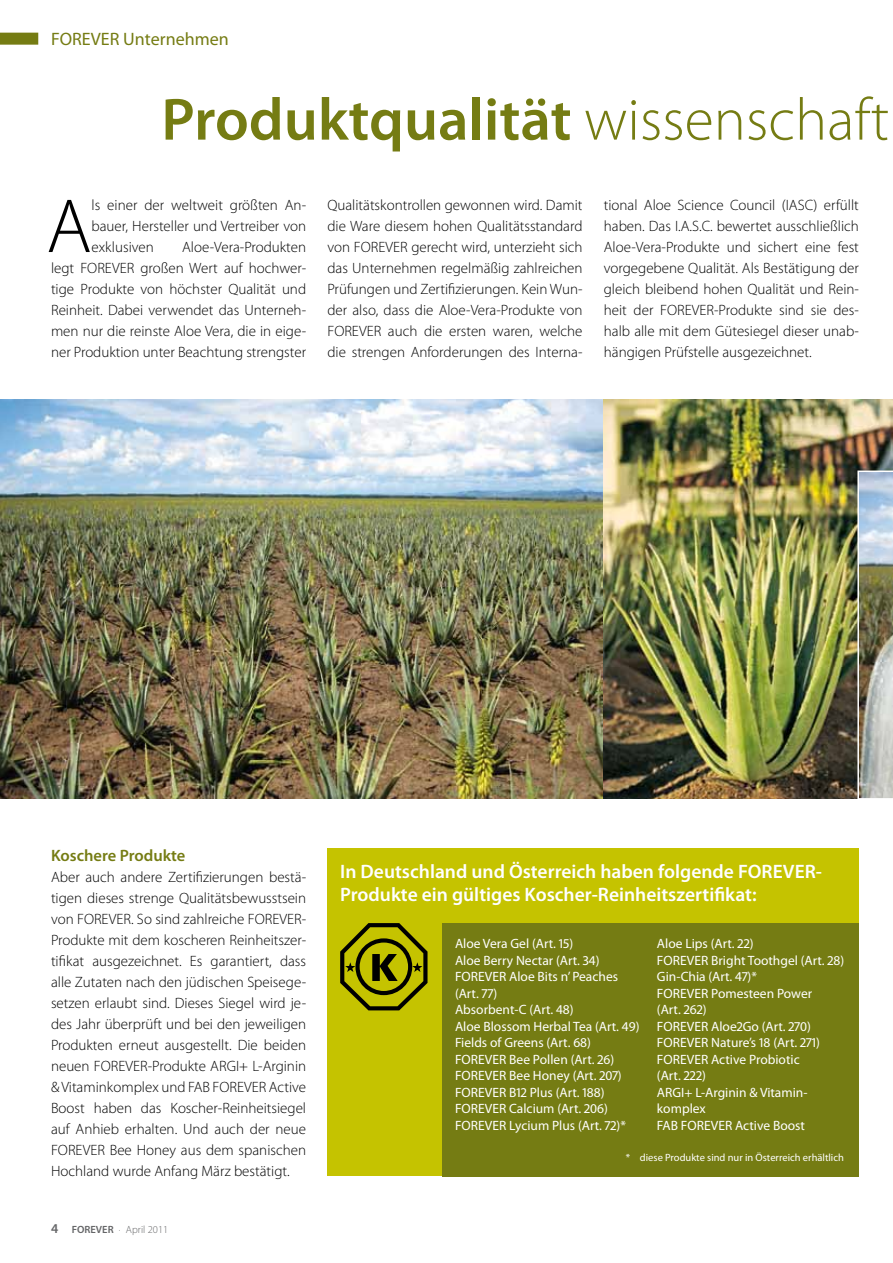
<style>
.page{position:relative;width:893px;height:1263px;background:#fff}
.page>*{position:absolute;margin:0;border:0;box-sizing:border-box;transform-origin:0 0}
.t1{font:300 77.25px "Myriad Pro";color:#000}
.t2{font:600 60px "Myriad Pro";color:#757c13}
.t3{font:600 19.5px/22.5px "Myriad Pro";color:#fff}
.t4{font:18px "Myriad Pro";color:#757c13}
.t5{font:600 16.5px "Myriad Pro";color:#757c13}
.t6{font:300 15px/21px "Myriad Pro";color:#000;text-align:justify}
.t7{font:13.5px/16.5px "Myriad Pro";color:#fff}
.t8{font:10.5px "Myriad Pro";color:#fff}
.t9{font:300 10.5px "Myriad Pro";color:#646567}
.s1{font-weight:300}
.s2{font-weight:600;font-size:13.5px}
.s3{font-weight:600}
.s4{font-stretch:condensed}
</style>
<div class="page">
<div style="left:327px;top:849px;width:532px;height:327px;background:#c5c300"></div>
<div style="left:442px;top:923px;width:417px;height:253px;background:#757c13"></div>
<svg style="left:340px;top:923px;width:87px;height:87px"></svg>
<img style="left:0;top:399px;width:602px;height:399px">
<img style="left:604px;top:399px;width:289px;height:399px">
<img style="left:857px;top:470px;width:36px;height:329px">
<p class="t4" style="left:51px;top:28px;width:179px">FOREVER Unternehmen</p>
<h2 class="t2" style="left:161px;top:81px;width:729px">Produktqualität <span class="s1">wissenschaft</span></h2>
<h1 class="t1" style="left:46px;top:180px;width:47px">A</h1>
<p class="t6" style="left:92px;top:194px;width:216px">ls einer der weltweit größten An&shy;bauer, Hersteller und Vertreiber von exklusiven</p>
<p class="t6" style="left:51px;top:236px;width:257px;text-indent:131px">Aloe-Vera-Produkten legt FOREVER großen Wert auf hochwer&shy;tige Produkte von höchster Qualität und Reinheit. Dabei verwendet das Unterneh&shy;men nur die reinste Aloe Vera, die in eige&shy;ner Produktion unter Beachtung strengster</p>
<p class="t6" style="left:327px;top:194px;width:257px">Qualitätskontrollen gewonnen wird. Damit die Ware diesem hohen Qualitätsstandard von FOREVER gerecht wird, unterzieht sich das Unternehmen regelmäßig zahlreichen Prüfungen und Zertifizierungen. Kein Wun&shy;der also, dass die Aloe-Vera-Produkte von FOREVER auch die ersten waren, welche die strengen Anforderungen des Interna-</p>
<p class="t6" style="left:604px;top:194px;width:257px">tional Aloe Science Council (IASC) erfüllt haben. Das I.A.S.C. bewertet ausschließlich Aloe-Vera-Produkte und sichert eine fest vorgegebene Qualität. Als Bestätigung der gleich bleibend hohen Qualität und Rein&shy;heit der FOREVER-Produkte sind sie des&shy;halb alle mit dem Gütesiegel dieser unab&shy;hängigen Prüfstelle ausgezeichnet.</p>
<p class="t5" style="left:51px;top:845px;width:136px">Koschere Produkte</p>
<p class="t6" style="left:51px;top:866px;width:257px">Aber auch andere Zertifizierungen bestä&shy;tigen dieses strenge Qualitätsbewusstsein von FOREVER. So sind zahlreiche FOREVER-Produkte mit dem koscheren Reinheitszer&shy;tifikat ausgezeichnet. Es garantiert, dass alle Zutaten nach den jüdischen Speisege&shy;setzen erlaubt sind. Dieses Siegel wird je&shy;des Jahr überprüft und bei den jeweiligen Produkten erneut ausgestellt. Die beiden neuen FOREVER-Produkte ARGI+ L-Arginin &amp; Vitaminkomplex und FAB FOREVER Active Boost haben das Koscher-Reinheitsiegel auf Anhieb erhalten. Und auch der neue FOREVER Bee Honey aus dem spanischen Hochland wurde Anfang März bestätigt.</p>
<h3 class="t3" style="left:340px;top:860px;width:483px">In Deutschland und Österreich haben folgende FOREVER-<br>Produkte ein gültiges Koscher-Reinheitszertifikat:</h3>
<p class="t7" style="left:455px;top:935px;width:186px">Aloe Vera Gel (Art. 15)<br>Aloe Berry Nectar (Art. 34)<br>FOREVER Aloe Bits n’ Peaches (Art. 77)<br>Absorbent-C (Art. 48)<br>Aloe Blossom Herbal Tea (Art. 49)<br>Fields of Greens (Art. 68)<br>FOREVER Bee Pollen (Art. 26)<br>FOREVER Bee Honey (Art. 207)<br>FOREVER B12 Plus (Art. 188)<br>FOREVER Calcium (Art. 206)<br>FOREVER Lycium Plus (Art. 72)*</p>
<p class="t7" style="left:657px;top:935px;width:189px">Aloe Lips (Art. 22)<br>FOREVER Bright Toothgel (Art. 28)<br>Gin-Chia (Art. 47)*<br>FOREVER Pomesteen Power<br>(Art. 262)<br>FOREVER Aloe2Go (Art. 270)<br>FOREVER Nature’s 18 (Art. 271)<br>FOREVER Active Probiotic<br>(Art. 222)<br>ARGI+ L-Arginin &amp; Vitamin&shy;komplex<br>FAB FOREVER Active Boost</p>
<p class="t8" style="left:626px;top:1151px;width:219px">* diese Produkte sind nur in Österreich erhältlich</p>
<p class="t9" style="left:51px;top:1223px;width:119px"><span class="s2">4</span> <span class="s3">FOREVER</span> <span class="s4">·</span> April 2011</p>
</div>
